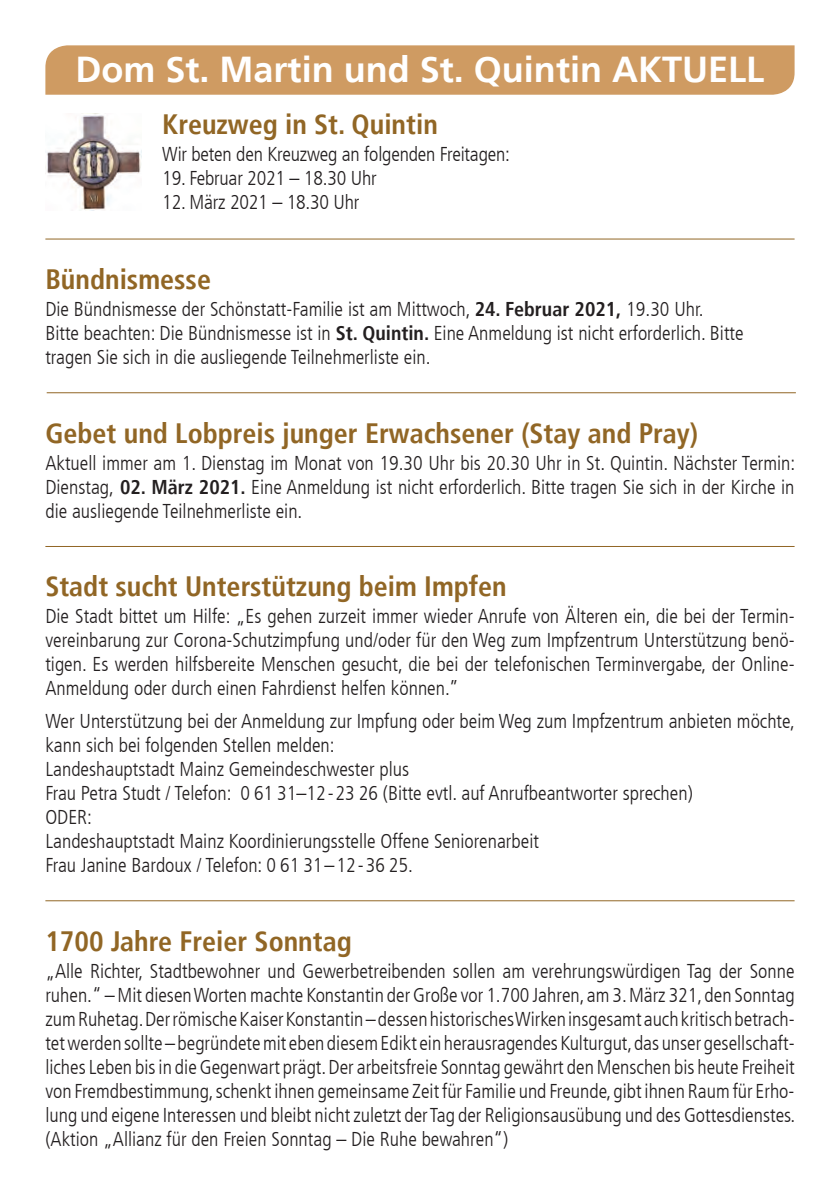
<style>
.page{position:relative;width:840px;height:1191px;background:#fff}
.page>*{position:absolute;margin:0;border:0;box-sizing:border-box;transform-origin:0 0}
.t1{font:700 36px "Frutiger LT";color:#fff}
.t2{font:700 condensed 28px "Frutiger LT";color:#916625}
.t3{font:300 condensed 20px/24px "Frutiger LT";color:#231f20}
.s1{font-weight:700}
</style>
<div class="page">
<div style="left:45px;top:45px;width:749px;height:50px;background:#cf9b62"></div>
<hr style="left:47px;top:392px;width:748px;height:1px;background:#916625">
<hr style="left:45px;top:238px;width:749px;height:1px;background:#916625">
<hr style="left:45px;top:546px;width:749px;height:1px;background:#916625">
<hr style="left:45px;top:900px;width:749px;height:1px;background:#916625">
<img style="left:45px;top:113px;width:97px;height:97px">
<h1 class="t1" style="left:75px;top:49px;width:690px">Dom St. Martin und St. Quintin AKTUELL</h1>
<h2 class="t2" style="left:162px;top:108px;width:277px">Kreuzweg in St. Quintin</h2>
<p class="t3" style="left:162px;top:143px;width:349px">Wir beten den Kreuzweg an folgenden Freitagen:</p>
<p class="t3" style="left:162px;top:167px;width:216px">19. Februar 2021 – 18.30 Uhr</p>
<p class="t3" style="left:162px;top:191px;width:198px">12. März 2021 – 18.30 Uhr</p>
<h2 class="t2" style="left:45px;top:263px;width:167px">Bündnismesse</h2>
<p class="t3" style="left:45px;top:297px;width:699px">Die Bündnismesse der Schönstatt-Familie ist am Mittwoch, <span class="s1">24. Februar 2021,</span> 19.30 Uhr.<br>Bitte beachten: Die Bündnismesse ist in <span class="s1">St. Quintin.</span> Eine Anmeldung ist nicht erforderlich. Bitte tragen Sie sich in die ausliegende Teilnehmerliste ein.</p>
<h2 class="t2" style="left:45px;top:416px;width:653px">Gebet und Lobpreis junger Erwachsener (Stay and Pray)</h2>
<p class="t3" style="left:45px;top:451px;width:751px;text-align:justify">Aktuell immer am 1. Dienstag im Monat von 19.30 Uhr bis 20.30 Uhr in St. Quintin. Nächster Termin:<br>Dienstag, <span class="s1">02. März 2021.</span> Eine Anmeldung ist nicht erforderlich. Bitte tragen Sie sich in der Kirche in die ausliegende Teilnehmerliste ein.</p>
<h2 class="t2" style="left:45px;top:570px;width:462px">Stadt sucht Unterstützung beim Impfen</h2>
<p class="t3" style="left:45px;top:604px;width:750px;text-align:justify">Die Stadt bittet um Hilfe: „Es gehen zurzeit immer wieder Anrufe von Älteren ein, die bei der Termin&shy;vereinbarung zur Corona-Schutzimpfung und/oder für den Weg zum Impfzentrum Unterstützung benö&shy;tigen. Es werden hilfsbereite Menschen gesucht, die bei der telefonischen Terminvergabe, der Online-Anmeldung oder durch einen Fahrdienst helfen können.”</p>
<p class="t3" style="left:45px;top:709px;width:750px">Wer Unterstützung bei der Anmeldung zur Impfung oder beim Weg zum Impfzentrum anbieten möchte, kann sich bei folgenden Stellen melden:<br>Landeshauptstadt Mainz Gemeindeschwester plus<br>Frau Petra Studt / Telefon: 0 61 31–12-23 26 (Bitte evtl. auf Anrufbeantworter sprechen)<br>ODER:<br>Landeshauptstadt Mainz Koordinierungsstelle Offene Seniorenarbeit<br>Frau Janine Bardoux / Telefon: 0 61 31–12-36 25.</p>
<h2 class="t2" style="left:45px;top:924px;width:308px">1700 Jahre Freier Sonntag</h2>
<p class="t3" style="left:45px;top:959px;width:751px">„Alle Richter, Stadtbewohner und Gewerbetreibenden sollen am verehrungswürdigen Tag der Sonne ruhen.“ – Mit diesen Worten machte Konstantin der Große vor 1.700 Jahren, am 3. März 321, den Sonntag zum Ruhetag. Der römische Kaiser Konstantin – dessen historisches Wirken insgesamt auch kritisch betrach&shy;tet werden sollte – begründete mit eben diesem Edikt ein herausragendes Kulturgut, das unser gesellschaft&shy;liches Leben bis in die Gegenwart prägt. Der arbeitsfreie Sonntag gewährt den Menschen bis heute Freiheit von Fremdbestimmung, schenkt ihnen gemeinsame Zeit für Familie und Freunde, gibt ihnen Raum für Erho&shy;lung und eigene Interessen und bleibt nicht zuletzt der Tag der Religionsausübung und des Gottesdienstes. (Aktion „Allianz für den Freien Sonntag – Die Ruhe bewahren“)</p>
</div>
